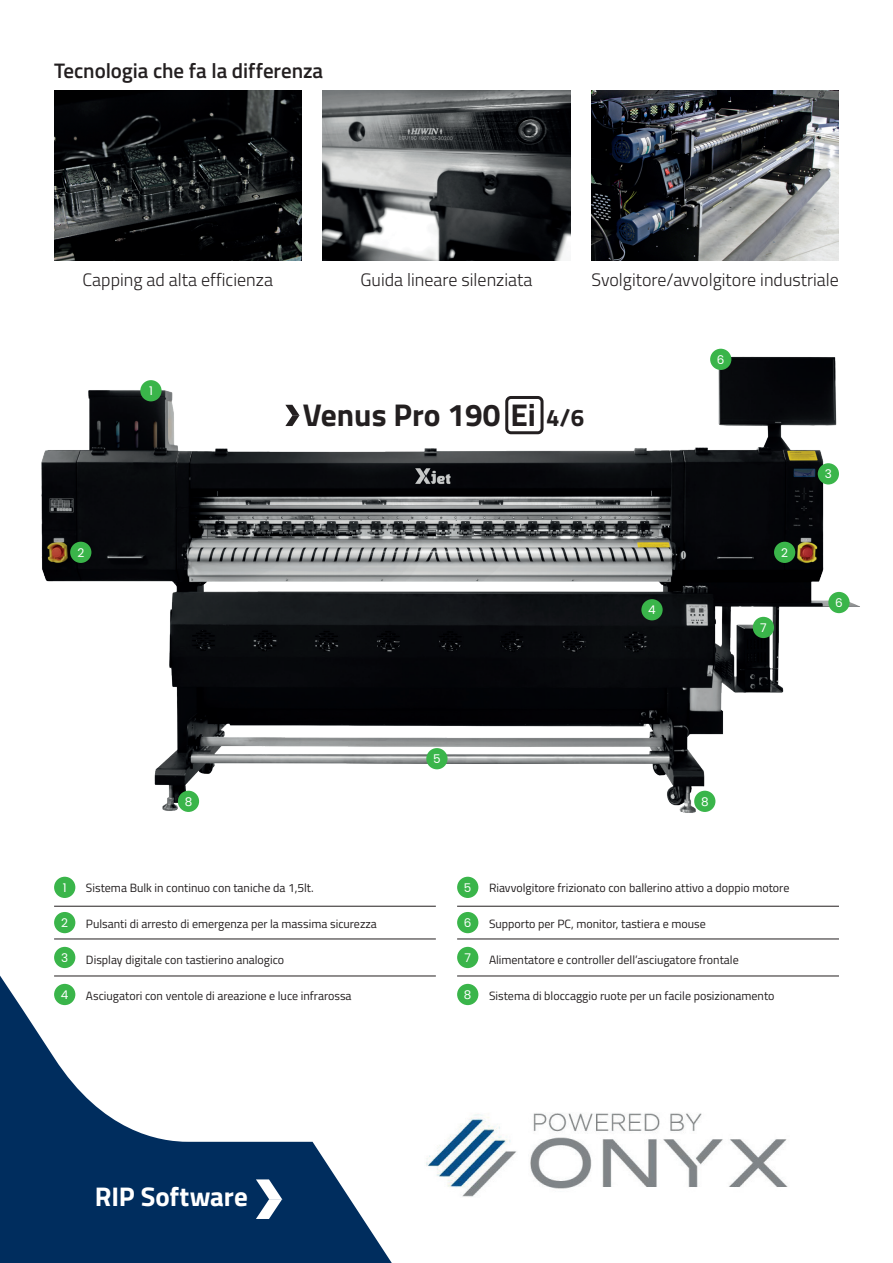
<style>
.page{position:relative;width:893px;height:1263px;background:#fff}
.page>*{position:absolute;margin:0;border:0;box-sizing:border-box;transform-origin:0 0}
.t1{font:700 31.5px "Titillium Web";color:#231f20}
.t2{font:700 27px "Titillium Web";letter-spacing:-.005em;color:#fff}
.t3{font:600 21px "Titillium Web";letter-spacing:-.005em;color:#231f20}
.t4{font:300 18px "Titillium Web";color:#231f20}
.t5{font:12px "Titillium Web";color:#231f20}
.t6{font:12px "Poppins";color:#fff}
.s1{font-size:24px}
</style>
<div class="page">
<img style="left:41px;top:348px;width:819px;height:465px">
<svg style="left:285px;top:405px;width:14px;height:21px"></svg>
<div style="left:505px;top:396px;width:38px;height:38px;border:3px solid #231f20;border-radius:4px"></div>
<svg style="left:0;top:876px;width:400px;height:387px"></svg>
<img style="left:54px;top:91px;width:247px;height:170px">
<img style="left:323px;top:91px;width:247px;height:170px">
<img style="left:591px;top:91px;width:248px;height:170px">
<hr style="left:54px;top:906px;width:382px;height:1px;background:#231f20">
<hr style="left:54px;top:939px;width:382px;height:1px;background:#231f20">
<hr style="left:457px;top:939px;width:382px;height:1px;background:#231f20">
<hr style="left:54px;top:976px;width:382px;height:1px;background:#231f20">
<hr style="left:457px;top:976px;width:382px;height:1px;background:#231f20">
<hr style="left:457px;top:906px;width:382px;height:1px;background:#231f20">
<div style="left:54px;top:877px;width:21px;height:21px;background:#3ab54a;border-radius:50%"></div>
<div style="left:54px;top:912px;width:21px;height:21px;background:#3ab54a;border-radius:50%"></div>
<div style="left:54px;top:947px;width:21px;height:21px;background:#3ab54a;border-radius:50%"></div>
<div style="left:54px;top:984px;width:21px;height:21px;background:#3ab54a;border-radius:50%"></div>
<div style="left:457px;top:877px;width:21px;height:21px;background:#3ab54a;border-radius:50%"></div>
<div style="left:457px;top:912px;width:21px;height:21px;background:#3ab54a;border-radius:50%"></div>
<div style="left:457px;top:947px;width:21px;height:21px;background:#3ab54a;border-radius:50%"></div>
<div style="left:457px;top:984px;width:21px;height:21px;background:#3ab54a;border-radius:50%"></div>
<svg style="left:256px;top:1179px;width:26px;height:40px"></svg>
<img style="left:426px;top:1113px;width:362px;height:84px">
<div style="left:140px;top:380px;width:22px;height:21px;background:#3ab54a;border-radius:50%"></div>
<div style="left:70px;top:542px;width:21px;height:21px;background:#3ab54a;border-radius:50%"></div>
<div style="left:426px;top:748px;width:22px;height:21px;background:#3ab54a;border-radius:50%"></div>
<div style="left:710px;top:349px;width:21px;height:21px;background:#3ab54a;border-radius:50%"></div>
<div style="left:753px;top:617px;width:21px;height:21px;background:#3ab54a;border-radius:50%"></div>
<div style="left:178px;top:791px;width:21px;height:21px;background:#3ab54a;border-radius:50%"></div>
<div style="left:694px;top:791px;width:21px;height:21px;background:#3ab54a;border-radius:50%"></div>
<div style="left:641px;top:599px;width:22px;height:21px;background:#3ab54a;border-radius:50%"></div>
<div style="left:818px;top:463px;width:21px;height:21px;background:#3ab54a;border-radius:50%"></div>
<div style="left:774px;top:542px;width:21px;height:21px;background:#3ab54a;border-radius:50%"></div>
<div style="left:828px;top:592px;width:22px;height:21px;background:#3ab54a;border-radius:50%"></div>
<h3 class="t3" style="left:54px;top:55px;width:271px">Tecnologia che fa la differenza</h3>
<h3 class="t4" style="left:82px;top:267px;width:192px">Capping ad alta efficienza</h3>
<h3 class="t4" style="left:361px;top:267px;width:173px">Guida lineare silenziata</h3>
<h3 class="t4" style="left:591px;top:267px;width:249px">Svolgitore/avvolgitore industriale</h3>
<p class="t6" style="left:77px;top:546px;width:8px">2</p>
<p class="t6" style="left:149px;top:384px;width:5px">1</p>
<h1 class="t1" style="left:303px;top:390px;width:283px">Venus Pro 190 Ei <span class="s1">4/6</span></h1>
<p class="t6" style="left:648px;top:603px;width:9px">4</p>
<p class="t6" style="left:717px;top:353px;width:9px">6</p>
<p class="t6" style="left:781px;top:546px;width:8px">2</p>
<p class="t6" style="left:760px;top:621px;width:8px">7</p>
<p class="t6" style="left:825px;top:467px;width:9px">3</p>
<p class="t6" style="left:835px;top:596px;width:9px">6</p>
<p class="t6" style="left:433px;top:752px;width:9px">5</p>
<p class="t6" style="left:185px;top:795px;width:9px">8</p>
<p class="t6" style="left:701px;top:795px;width:9px">8</p>
<p class="t6" style="left:63px;top:881px;width:5px">1</p>
<p class="t6" style="left:61px;top:916px;width:8px">2</p>
<p class="t6" style="left:61px;top:951px;width:9px">3</p>
<p class="t6" style="left:61px;top:988px;width:9px">4</p>
<p class="t5" style="left:86px;top:879px;width:229px">Sistema Bulk in continuo con taniche da 1,5lt.</p>
<p class="t5" style="left:86px;top:915px;width:292px">Pulsanti di arresto di emergenza per la massima sicurezza</p>
<p class="t5" style="left:86px;top:951px;width:200px">Display digitale con tastierino analogico</p>
<p class="t5" style="left:86px;top:987px;width:267px">Asciugatori con ventole di areazione e luce infrarossa</p>
<p class="t6" style="left:464px;top:881px;width:9px">5</p>
<p class="t6" style="left:464px;top:916px;width:9px">6</p>
<p class="t6" style="left:464px;top:951px;width:8px">7</p>
<p class="t6" style="left:464px;top:988px;width:9px">8</p>
<p class="t5" style="left:489px;top:879px;width:302px">Riavvolgitore frizionato con ballerino attivo a doppio motore</p>
<p class="t5" style="left:489px;top:915px;width:218px">Supporto per PC, monitor, tastiera e mouse</p>
<p class="t5" style="left:489px;top:951px;width:251px">Alimentatore e controller dell’asciugatore frontale</p>
<p class="t5" style="left:489px;top:987px;width:287px">Sistema di bloccaggio ruote per un facile posizionamento</p>
<h2 class="t2" style="left:95px;top:1176px;width:154px">RIP Software</h2>
</div>
